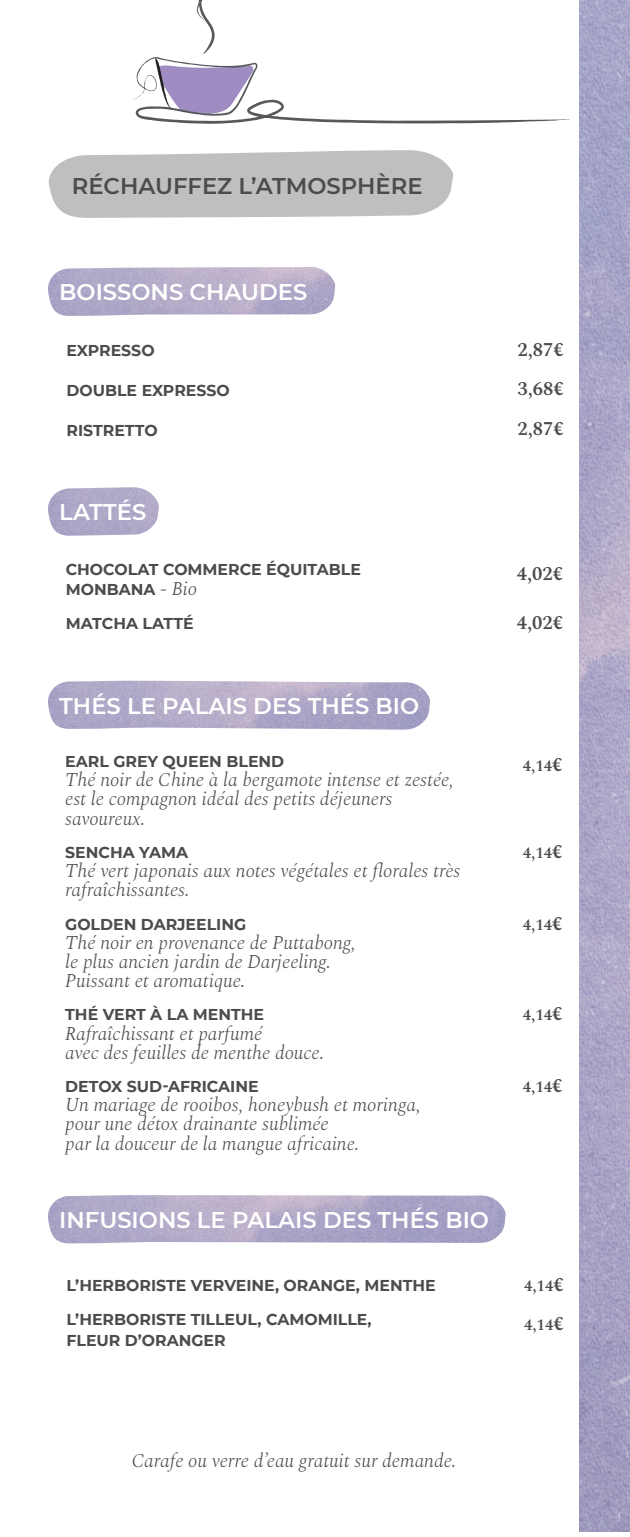
<style>
.page{position:relative;width:630px;height:1537px;background:#fff}
.page>*{position:absolute;margin:0;border:0;box-sizing:border-box;transform-origin:0 0}
.t1{font:600 22.6px "Montserrat";color:#fff}
.t2{font:600 22.6px "Montserrat";color:#4b4c4b}
.t3{font:italic 300 19.2px/19.2px "Spectral";color:#4b4c4b}
.t4{font:600 19.2px "Spectral";color:#4b4c4b}
.t5{font:700 15.8px/21px "Montserrat";color:#4b4c4b}
.t6{font:600 15.8px "Spectral";color:#4b4c4b}
.s1{font-family:"Spectral";font-weight:300;font-style:italic;font-size:19.2px}
.s2{font-size:19.2px}
</style>
<div class="page">
<img style="left:579px;top:0;width:50px;height:1531px">
<svg style="left:49px;top:150px;width:404px;height:68px;background:#c6c4c4"></svg>
<img style="left:48px;top:267px;width:287px;height:49px">
<img style="left:48px;top:487px;width:111px;height:49px">
<img style="left:48px;top:680px;width:382px;height:49px">
<img style="left:48px;top:1195px;width:457px;height:48px">
<svg style="left:133px;top:0;width:437px;height:124px"></svg>
<p class="t2" style="left:72px;top:170px;width:352px">RÉCHAUFFEZ L’ATMOSPHÈRE</p>
<p class="t1" style="left:59px;top:276px;width:249px">BOISSONS CHAUDES</p>
<p class="t5" style="left:66px;top:339px;width:90px">EXPRESSO</p>
<p class="t4" style="left:517px;top:335px;width:48px">2,87€</p>
<p class="t5" style="left:66px;top:379px;width:165px">DOUBLE EXPRESSO</p>
<p class="t4" style="left:517px;top:375px;width:48px">3,68€</p>
<p class="t5" style="left:66px;top:419px;width:93px">RISTRETTO</p>
<p class="t4" style="left:517px;top:414px;width:48px">2,87€</p>
<p class="t1" style="left:59px;top:496px;width:88px">LATTÉS</p>
<p class="t5" style="left:66px;top:557px;width:296px">CHOCOLAT COMMERCE ÉQUITABLE<br>MONBANA <span class="s1">- Bio</span></p>
<p class="t4" style="left:516px;top:559px;width:48px">4,02€</p>
<p class="t5" style="left:66px;top:612px;width:129px">MATCHA LATTÉ</p>
<p class="t4" style="left:516px;top:608px;width:48px">4,02€</p>
<p class="t1" style="left:59px;top:689px;width:361px">THÉS LE PALAIS DES THÉS BIO</p>
<p class="t5" style="left:65px;top:750px;width:220px">EARL GREY QUEEN BLEND</p>
<p class="t3" style="left:65px;top:769px;width:390px">Thé noir de Chine à la bergamote intense et zestée, est le compagnon idéal des petits déjeuners savoureux.</p>
<p class="t5" style="left:65px;top:841px;width:124px">SENCHA YAMA</p>
<p class="t3" style="left:65px;top:859px;width:396px">Thé vert japonais aux notes végétales et florales très rafraîchissantes.</p>
<p class="t5" style="left:65px;top:912px;width:182px">GOLDEN DARJEELING</p>
<p class="t3" style="left:65px;top:931px;width:292px">Thé noir en provenance de Puttabong, le plus ancien jardin de Darjeeling.<br>Puissant et aromatique.</p>
<p class="t5" style="left:65px;top:1003px;width:200px">THÉ VERT À LA MENTHE</p>
<p class="t3" style="left:65px;top:1022px;width:260px">Rafraîchissant et parfumé<br>avec des feuilles de menthe douce.</p>
<p class="t5" style="left:65px;top:1075px;width:195px">DETOX SUD-AFRICAINE</p>
<p class="t3" style="left:65px;top:1093px;width:357px">Un mariage de rooibos, honeybush et moringa, pour une détox drainante sublimée<br>par la douceur de la mangue africaine.</p>
<p class="t1" style="left:59px;top:1204px;width:431px">INFUSIONS LE PALAIS DES THÉS BIO</p>
<p class="t6" style="left:522px;top:753px;width:41px">4,14<span class="s2">€</span></p>
<p class="t6" style="left:522px;top:841px;width:41px">4,14<span class="s2">€</span></p>
<p class="t6" style="left:522px;top:912px;width:41px">4,14<span class="s2">€</span></p>
<p class="t6" style="left:522px;top:1003px;width:41px">4,14<span class="s2">€</span></p>
<p class="t6" style="left:522px;top:1075px;width:41px">4,14<span class="s2">€</span></p>
<p class="t5" style="left:66px;top:1274px;width:370px">L’HERBORISTE VERVEINE, ORANGE, MENTHE</p>
<p class="t6" style="left:523px;top:1274px;width:41px">4,14<span class="s2">€</span></p>
<p class="t5" style="left:66px;top:1308px;width:306px">L’HERBORISTE TILLEUL, CAMOMILLE,<br>FLEUR D’ORANGER</p>
<p class="t6" style="left:523px;top:1313px;width:41px">4,14<span class="s2">€</span></p>
<p class="t3" style="left:132px;top:1449px;width:326px">Carafe ou verre d’eau gratuit sur demande.</p>
</div>
